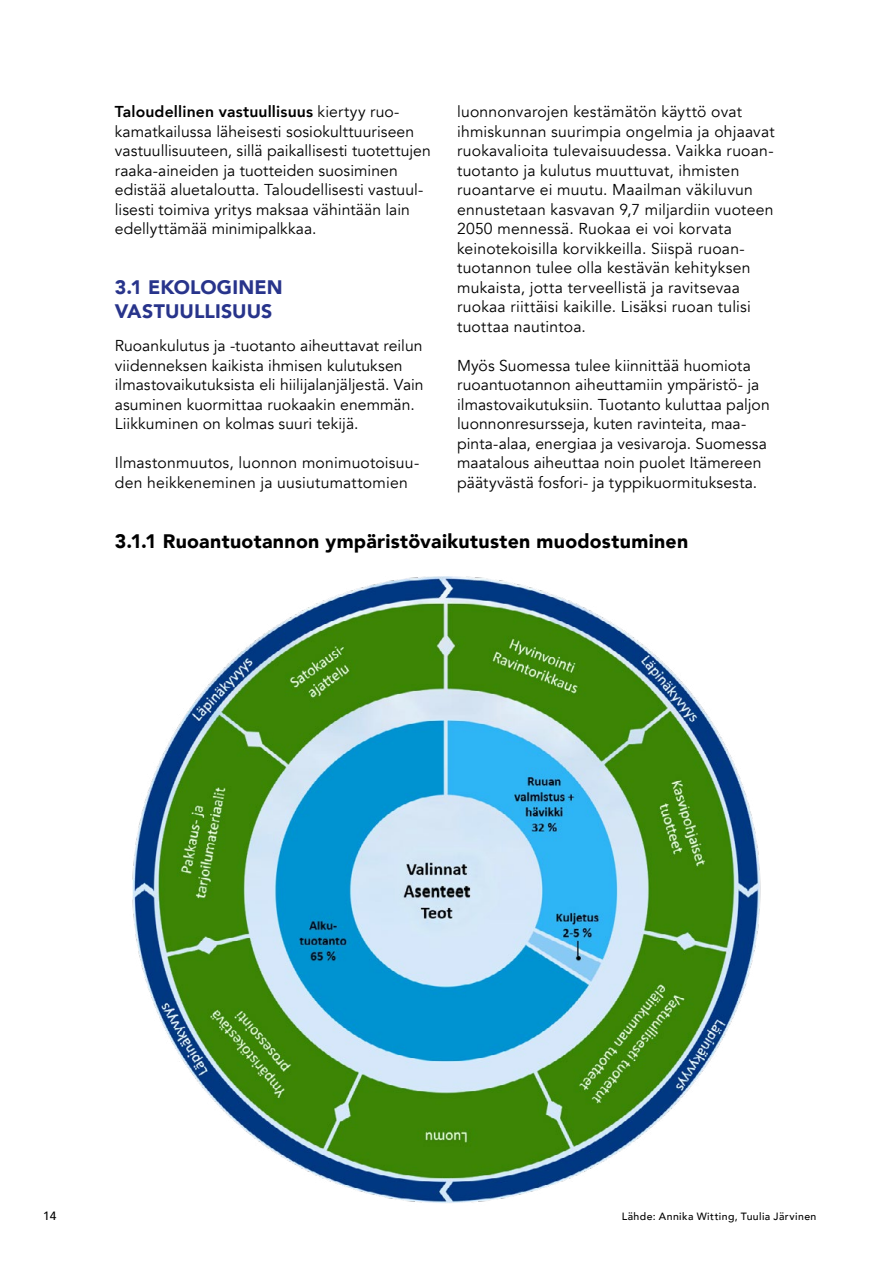
<style>
.page{position:relative;width:893px;height:1263px;background:#fff}
.page>*{position:absolute;margin:0;border:0;box-sizing:border-box;transform-origin:0 0}
._3__level_headline{font:900 19.5px "Avenir";letter-spacing:.015em;color:#000}
.Subheadline{font:900 19.5px/24px "Avenir";letter-spacing:.005em;color:#28348b}
.Body_copy{font:15.75px/19.5px "Avenir";letter-spacing:.01em;color:#000}
.t1{font:500 12px "Avenir";color:#000}
.t2{font:500 10.5px "Avenir";letter-spacing:.04em;color:#000}
.s1{font-weight:800}
</style>
<div class="page">
<img style="left:132px;top:576px;width:629px;height:627px">
<p class="Body_copy" style="left:115px;top:102px;width:318px"><span class="s1">Taloudellinen vastuullisuus</span> kiertyy ruo&shy;kamatkailussa läheisesti sosiokulttuuriseen vastuullisuuteen, sillä paikallisesti tuotettujen raaka-aineiden ja tuotteiden suosiminen edistää aluetaloutta. Taloudellisesti vastuul&shy;lisesti toimiva yritys maksaa vähintään lain edellyttämää minimipalkkaa.</p>
<h2 class="Subheadline" style="left:115px;top:275px;width:169px">3.1 EKOLOGINEN<br>VASTUULLISUUS</h2>
<p class="Body_copy" style="left:115px;top:336px;width:310px">Ruoankulutus ja -tuotanto aiheuttavat reilun viidenneksen kaikista ihmisen kulutuksen ilmastovaikutuksista eli hiilijalanjäljestä. Vain asuminen kuormittaa ruokaakin enemmän.<br>Liikkuminen on kolmas suuri tekijä.</p>
<p class="Body_copy" style="left:115px;top:453px;width:306px">Ilmastonmuutos, luonnon monimuotoisuu&shy;den heikkeneminen ja uusiutumattomien</p>
<p class="Body_copy" style="left:457px;top:102px;width:319px">luonnonvarojen kestämätön käyttö ovat ihmiskunnan suurimpia ongelmia ja ohjaavat ruokavalioita tulevaisuudessa. Vaikka ruoan&shy;tuotanto ja kulutus muuttuvat, ihmisten ruoantarve ei muutu. Maailman väkiluvun ennustetaan kasvavan 9,7 miljardiin vuoteen 2050 mennessä. Ruokaa ei voi korvata keinotekoisilla korvikkeilla. Siispä ruoan&shy;tuotannon tulee olla kestävän kehityksen mukaista, jotta terveellistä ja ravitsevaa ruokaa riittäisi kaikille. Lisäksi ruoan tulisi tuottaa nautintoa.</p>
<p class="Body_copy" style="left:457px;top:356px;width:314px">Myös Suomessa tulee kiinnittää huomiota ruoantuotannon aiheuttamiin ympäristö- ja ilmastovaikutuksiin. Tuotanto kuluttaa paljon luonnonresursseja, kuten ravinteita, maa&shy;pinta-alaa, energiaa ja vesivaroja. Suomessa maatalous aiheuttaa noin puolet Itämereen päätyvästä fosfori- ja typpikuormituksesta.</p>
<p class="_3__level_headline" style="left:115px;top:524px;width:575px">3.1.1 Ruoantuotannon ympäristövaikutusten muodostuminen</p>
<p class="t1" style="left:43px;top:1206px;width:15px">14</p>
<p class="t2" style="left:622px;top:1208px;width:196px">Lähde: Annika Witting, Tuulia Järvinen</p>
</div>
